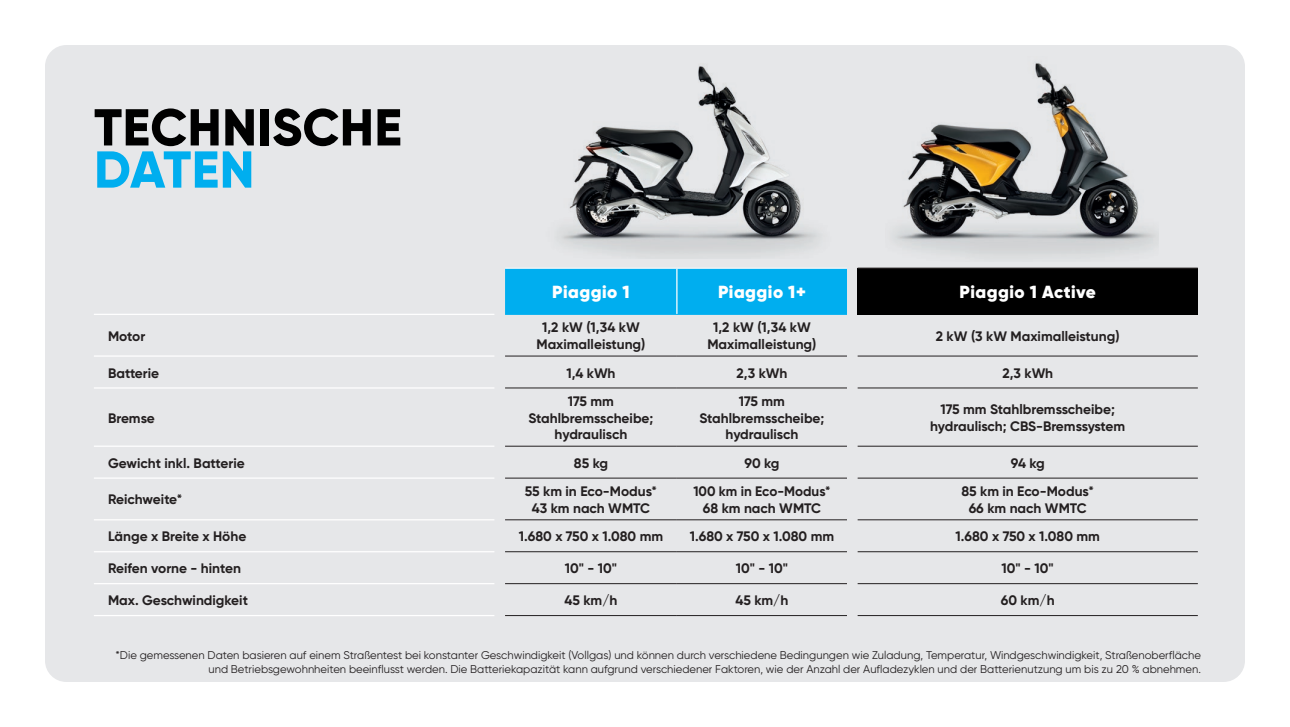
<style>
.page{position:relative;width:1290px;height:727px;background:#fff}
.page>*{position:absolute;margin:0;border:0;box-sizing:border-box;transform-origin:0 0}
.t1{font:800 51.75px "Gilroy";letter-spacing:.005em;color:#000}
.t2{font:800 51.75px "Gilroy";letter-spacing:-.005em;color:#00aeef}
.t3{font:900 17.5px "Gilroy";letter-spacing:.03em;color:#fff}
.t4{font:700 13.75px/16.5px "Gilroy";color:#231f20;text-align:center}
.t5{font:11.25px/13.5px "Gilroy";color:#231f20;text-align:right}
</style>
<div class="page">
<div style="left:45px;top:45px;width:1200px;height:636px;background:#e6e7e9;border-radius:21px"></div>
<img style="left:560px;top:87px;width:259px;height:170px">
<img style="left:698px;top:66px;width:29px;height:83px">
<img style="left:894px;top:62px;width:264px;height:194px">
<img style="left:1035px;top:63px;width:30px;height:84px">
<div style="left:505px;top:269px;width:342px;height:45px;background:#00aeef"></div>
<div style="left:857px;top:268px;width:341px;height:46px;background:#000"></div>
<hr style="left:857px;top:267px;width:341px;height:2px;background:#231f20">
<hr style="left:94px;top:313px;width:400px;height:2px;background:#fff">
<hr style="left:94px;top:355px;width:400px;height:1px;background:#fff">
<hr style="left:94px;top:387px;width:400px;height:1px;background:#fff">
<hr style="left:94px;top:445px;width:400px;height:1px;background:#fff">
<hr style="left:94px;top:477px;width:400px;height:1px;background:#fff">
<hr style="left:94px;top:519px;width:400px;height:1px;background:#fff">
<hr style="left:94px;top:551px;width:400px;height:1px;background:#fff">
<hr style="left:94px;top:583px;width:400px;height:1px;background:#fff">
<hr style="left:94px;top:614px;width:400px;height:2px;background:#fff">
<hr style="left:505px;top:355px;width:172px;height:1px;background:#231f20">
<hr style="left:677px;top:355px;width:170px;height:1px;background:#231f20">
<hr style="left:857px;top:355px;width:341px;height:1px;background:#231f20">
<hr style="left:505px;top:387px;width:172px;height:1px;background:#231f20">
<hr style="left:677px;top:387px;width:170px;height:1px;background:#231f20">
<hr style="left:857px;top:387px;width:341px;height:1px;background:#231f20">
<hr style="left:505px;top:445px;width:172px;height:1px;background:#231f20">
<hr style="left:677px;top:445px;width:170px;height:1px;background:#231f20">
<hr style="left:857px;top:445px;width:341px;height:1px;background:#231f20">
<hr style="left:505px;top:477px;width:172px;height:1px;background:#231f20">
<hr style="left:677px;top:477px;width:170px;height:1px;background:#231f20">
<hr style="left:857px;top:477px;width:341px;height:1px;background:#231f20">
<hr style="left:505px;top:519px;width:172px;height:1px;background:#231f20">
<hr style="left:677px;top:519px;width:170px;height:1px;background:#231f20">
<hr style="left:857px;top:519px;width:341px;height:1px;background:#231f20">
<hr style="left:505px;top:551px;width:172px;height:1px;background:#231f20">
<hr style="left:677px;top:551px;width:170px;height:1px;background:#231f20">
<hr style="left:857px;top:551px;width:341px;height:1px;background:#231f20">
<hr style="left:505px;top:583px;width:172px;height:1px;background:#231f20">
<hr style="left:677px;top:583px;width:170px;height:1px;background:#231f20">
<hr style="left:857px;top:583px;width:341px;height:1px;background:#231f20">
<hr style="left:505px;top:615px;width:172px;height:1px;background:#231f20">
<hr style="left:677px;top:615px;width:170px;height:1px;background:#231f20">
<hr style="left:857px;top:615px;width:341px;height:1px;background:#231f20">
<hr style="left:857px;top:314px;width:341px;height:1px;background:#000">
<hr style="left:505px;top:314px;width:172px;height:1px;background:#00aeef">
<hr style="left:677px;top:314px;width:170px;height:1px;background:#00aeef">
<hr style="left:505px;top:268px;width:172px;height:1px;background:#fff">
<hr style="left:677px;top:268px;width:170px;height:1px;background:#fff">
<hr style="left:676px;top:268px;width:1px;height:46px;background:#fff">
<h1 class="t1" style="left:94px;top:95px;width:309px">TECHNISCHE</h1>
<h1 class="t2" style="left:94px;top:137px;width:162px">DATEN</h1>
<p class="t3" style="left:552px;top:281px;width:79px">Piaggio 1</p>
<p class="t3" style="left:718px;top:281px;width:89px">Piaggio 1+</p>
<p class="t3" style="left:959px;top:281px;width:138px">Piaggio 1 Active</p>
<p class="t4" style="left:108px;top:327px;width:39px">Motor</p>
<p class="t4" style="left:536px;top:319px;width:110px">1,2 kW (1,34 kW<br>Maximalleistung)</p>
<p class="t4" style="left:707px;top:319px;width:110px">1,2 kW (1,34 kW<br>Maximalleistung)</p>
<p class="t4" style="left:936px;top:327px;width:185px">2 kW (3 kW Maximalleistung)</p>
<p class="t4" style="left:108px;top:364px;width:53px">Batterie</p>
<p class="t4" style="left:566px;top:364px;width:51px">1,4 kWh</p>
<p class="t4" style="left:736px;top:364px;width:52px">2,3 kWh</p>
<p class="t4" style="left:1002px;top:364px;width:52px">2,3 kWh</p>
<p class="t4" style="left:108px;top:409px;width:48px">Bremse</p>
<p class="t4" style="left:528px;top:393px;width:126px">175 mm<br>Stahlbremsscheibe; hydraulisch</p>
<p class="t4" style="left:699px;top:393px;width:126px">175 mm<br>Stahlbremsscheibe; hydraulisch</p>
<p class="t4" style="left:930px;top:401px;width:197px">175 mm Stahlbremsscheibe; hydraulisch; CBS-Bremssystem</p>
<p class="t4" style="left:108px;top:454px;width:138px">Gewicht inkl. Batterie</p>
<p class="t4" style="left:574px;top:454px;width:36px">85 kg</p>
<p class="t4" style="left:744px;top:454px;width:37px">90 kg</p>
<p class="t4" style="left:1011px;top:454px;width:36px">94 kg</p>
<p class="t4" style="left:108px;top:491px;width:76px">Reichweite*</p>
<p class="t4" style="left:525px;top:483px;width:134px">55 km in Eco-Modus*<br>43 km nach WMTC</p>
<p class="t4" style="left:693px;top:483px;width:139px">100 km in Eco-Modus*<br>68 km nach WMTC</p>
<p class="t4" style="left:961px;top:483px;width:134px">85 km in Eco-Modus*<br>66 km nach WMTC</p>
<p class="t4" style="left:108px;top:528px;width:140px">Länge x Breite x Höhe</p>
<p class="t4" style="left:519px;top:528px;width:146px">1.680 x 750 x 1.080 mm</p>
<p class="t4" style="left:690px;top:528px;width:146px">1.680 x 750 x 1.080 mm</p>
<p class="t4" style="left:955px;top:528px;width:146px">1.680 x 750 x 1.080 mm</p>
<p class="t4" style="left:108px;top:560px;width:135px">Reifen vorne - hinten</p>
<p class="t4" style="left:565px;top:560px;width:54px">10" - 10"</p>
<p class="t4" style="left:736px;top:560px;width:54px">10" - 10"</p>
<p class="t4" style="left:1001px;top:560px;width:54px">10" - 10"</p>
<p class="t4" style="left:108px;top:591px;width:141px">Max. Geschwindigkeit</p>
<p class="t4" style="left:564px;top:591px;width:55px">45 km/h</p>
<p class="t4" style="left:735px;top:591px;width:55px">45 km/h</p>
<p class="t4" style="left:1001px;top:591px;width:55px">60 km/h</p>
<p class="t5" style="left:116px;top:648px;width:1087px">*Die gemessenen Daten basieren auf einem Straßentest bei konstanter Geschwindigkeit (Vollgas) und können durch verschiedene Bedingungen wie Zuladung, Temperatur, Windgeschwindigkeit, Straßenoberfläche und Betriebsgewohnheiten beeinflusst werden. Die Batteriekapazität kann aufgrund verschiedener Faktoren, wie der Anzahl der Aufladezyklen und der Batterienutzung um bis zu 20 % abnehmen.</p>
</div>
